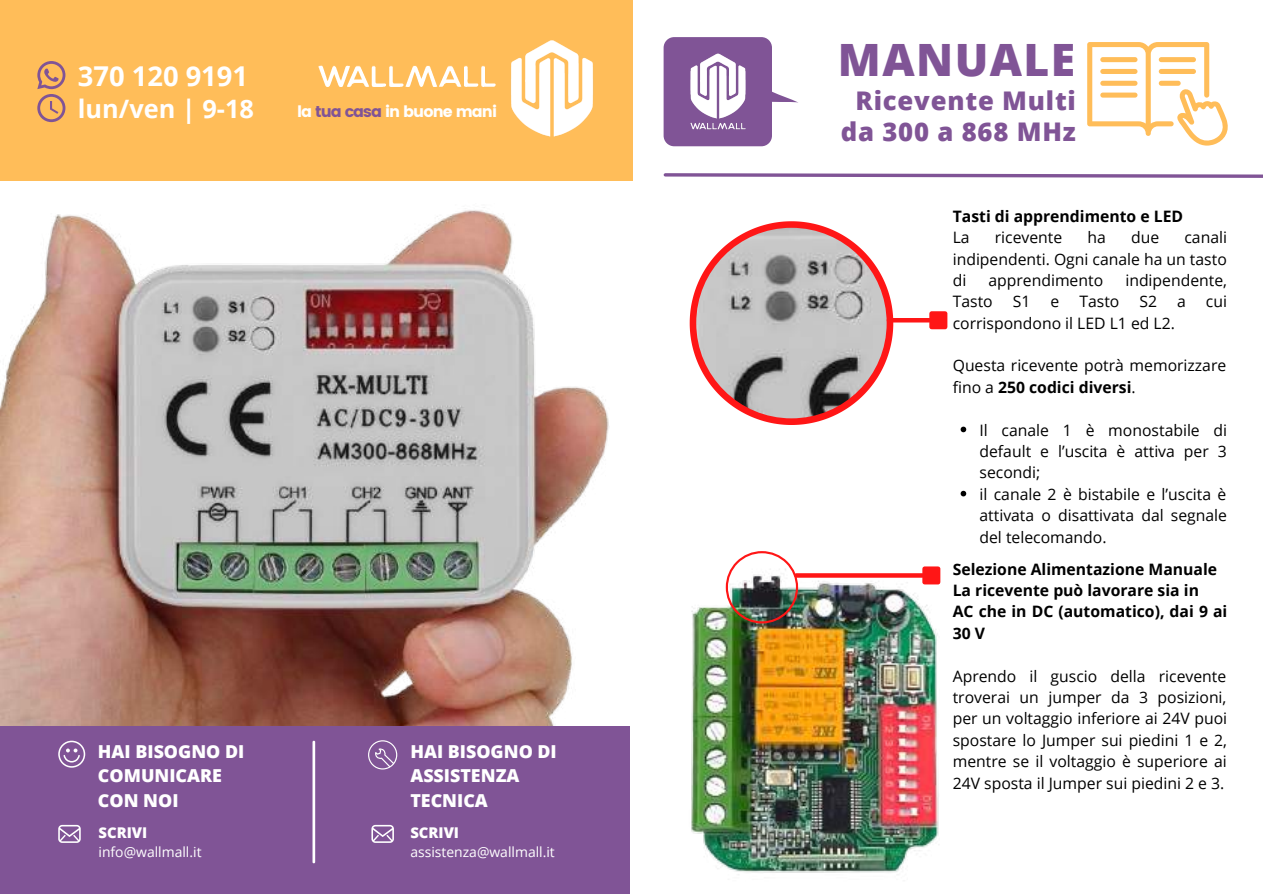
<style>
.page{position:relative;width:1263px;height:894px;background:#fff}
.page>*{position:absolute;margin:0;border:0;box-sizing:border-box;transform-origin:0 0}
.t1{font:800 44.55px "Open Sans";letter-spacing:.03em;color:#805496}
.t2{font:700 27.3px "Open Sans";color:#fff}
.t3{font:800 25.65px/30.2px "Open Sans";letter-spacing:.03em;color:#805496;text-align:center}
.t4{font:700 25.35px "Open Sans";color:#fff}
.t5{font:800 17.85px/24.5px "Open Sans";color:#fff}
.t6{font:15.75px/21.3px "Open Sans";color:#000}
.t7{font:700 15.75px/21.3px "Open Sans";color:#000}
.t8{font:15.75px "Poppins";letter-spacing:-.06em;color:#fff}
.t9{font:800 14.85px "Open Sans";color:#fff}
.t10{font:13.95px "Open Sans";color:#fff}
.s1{color:#805496}
.s2{font-weight:700}
</style>
<div class="page">
<svg style="left:1087px;top:42px;width:141px;height:103px"></svg>
<div style="left:1100px;top:57px;width:37px;height:5px;background:#ffbd59;border-radius:3px"></div>
<div style="left:1100px;top:69px;width:37px;height:5px;background:#ffbd59;border-radius:3px"></div>
<div style="left:1100px;top:81px;width:37px;height:5px;background:#ffbd59;border-radius:3px"></div>
<div style="left:1159px;top:57px;width:37px;height:5px;background:#ffbd59;border-radius:3px"></div>
<div style="left:1159px;top:69px;width:37px;height:5px;background:#ffbd59;border-radius:3px"></div>
<div style="left:1159px;top:81px;width:22px;height:5px;background:#ffbd59;border-radius:3px"></div>
<div style="left:1100px;top:92px;width:37px;height:6px;background:#ffbd59;border-radius:3px"></div>
<div style="left:0;top:0;width:632px;height:180px;background:#ffbd59"></div>
<svg style="left:664px;top:37px;width:134px;height:109px"></svg>
<img style="left:686px;top:52px;width:63px;height:78px">
<img style="left:0;top:180px;width:610px;height:546px">
<svg style="left:663px;top:173px;width:600px;height:5px"></svg>
<div style="left:0;top:726px;width:630px;height:167px;background:#805496"></div>
<hr style="left:313px;top:741px;width:2px;height:121px;background:#fff">
<svg style="left:58px;top:740px;width:27px;height:27px"></svg>
<svg style="left:58px;top:824px;width:23px;height:18px"></svg>
<svg style="left:371px;top:824px;width:23px;height:18px"></svg>
<svg style="left:368px;top:740px;width:29px;height:29px"></svg>
<img style="left:691px;top:577px;width:248px;height:296px">
<img style="left:726px;top:551px;width:72px;height:72px">
<svg style="left:690px;top:221px;width:203px;height:204px"></svg>
<svg style="left:961px;top:426px;width:5px;height:6px"></svg>
<svg style="left:961px;top:490px;width:5px;height:6px"></svg>
<img style="left:696px;top:228px;width:191px;height:190px;border-radius:50%">
<hr style="left:889px;top:318px;width:40px;height:4px;background:#ff1616">
<div style="left:932px;top:313px;width:13px;height:14px;background:#ff1616"></div>
<div style="left:929px;top:311px;width:18px;height:18px;border:5px solid #ff1616"></div>
<svg style="left:796px;top:573px;width:126px;height:4px"></svg>
<div style="left:925px;top:568px;width:13px;height:14px;background:#ff1616"></div>
<div style="left:922px;top:566px;width:18px;height:18px;border:4px solid #ff1616"></div>
<img style="left:318px;top:65px;width:176px;height:22px">
<img style="left:494px;top:40px;width:100px;height:97px">
<svg style="left:37px;top:61px;width:28px;height:61px"></svg>
<h2 class="t2" style="left:78px;top:57px;width:172px">370 120 9191</h2>
<h3 class="t4" style="left:78px;top:91px;width:178px">lun/ven | 9-18</h3>
<p class="t8" style="left:297px;top:102px;width:202px">la <span class="s1">tua casa</span> in buone mani</p>
<p class="t5" style="left:98px;top:738px;width:148px">HAI BISOGNO DI<br>COMUNICARE<br>CON NOI</p>
<p class="t9" style="left:99px;top:821px;width:50px">SCRIVI</p>
<p class="t10" style="left:99px;top:841px;width:105px">info@wallmall.it</p>
<p class="t5" style="left:410px;top:738px;width:148px">HAI BISOGNO DI<br>ASSISTENZA<br>TECNICA</p>
<p class="t9" style="left:410px;top:821px;width:50px">SCRIVI</p>
<p class="t10" style="left:410px;top:841px;width:146px">assistenza@wallmall.it</p>
<h1 class="t1" style="left:838px;top:28px;width:239px">MANUALE</h1>
<h3 class="t3" style="left:841px;top:85px;width:237px">Ricevente Multi da 300 a 868 MHz</h3>
<p class="t7" style="left:953px;top:205px;width:232px">Tasti di apprendimento e LED</p>
<p class="t6" style="left:953px;top:226px;width:18px">La</p>
<p class="t6" style="left:995px;top:226px;width:69px">ricevente</p>
<p class="t6" style="left:1087px;top:226px;width:20px">ha</p>
<p class="t6" style="left:1131px;top:226px;width:30px">due</p>
<p class="t6" style="left:953px;top:226px;width:276px;text-align:justify;text-indent:232px">canali indipendenti. Ogni canale ha un tasto di</p>
<p class="t6" style="left:988px;top:269px;width:116px">apprendimento</p>
<p class="t6" style="left:1125px;top:269px;width:103px">indipendente,</p>
<p class="t6" style="left:953px;top:290px;width:42px">Tasto</p>
<p class="t6" style="left:1013px;top:290px;width:19px">S1</p>
<p class="t6" style="left:1050px;top:290px;width:10px">e</p>
<p class="t6" style="left:1079px;top:290px;width:42px">Tasto</p>
<p class="t6" style="left:1139px;top:290px;width:19px">S2</p>
<p class="t6" style="left:1177px;top:290px;width:10px">a</p>
<p class="t6" style="left:1206px;top:290px;width:23px">cui</p>
<p class="t6" style="left:953px;top:312px;width:224px">corrispondono il LED L1 ed L2.</p>
<p class="t6" style="left:953px;top:354px;width:275px">Questa ricevente potrà memorizzare fino a <span class="s2">250 codici diversi</span>.</p>
<p class="t6" style="left:979px;top:419px;width:249px">Il canale 1 è monostabile di default e l’uscita è attiva per 3 secondi;<br>il canale 2 è bistabile e l’uscita è attivata o disattivata dal segnale del telecomando.</p>
<p class="t7" style="left:953px;top:557px;width:276px">Selezione Alimentazione Manuale<br>La ricevente può lavorare sia in<br>AC che in DC (automatico), dai 9 ai<br>30 V</p>
<p class="t6" style="left:953px;top:664px;width:276px;text-align:justify">Aprendo il guscio della ricevente troverai un jumper da 3 posizioni, per un voltaggio inferiore ai 24V puoi spostare lo Jumper sui piedini 1 e 2, mentre se il voltaggio è superiore ai 24V sposta il Jumper sui piedini 2 e 3.</p>
</div>
